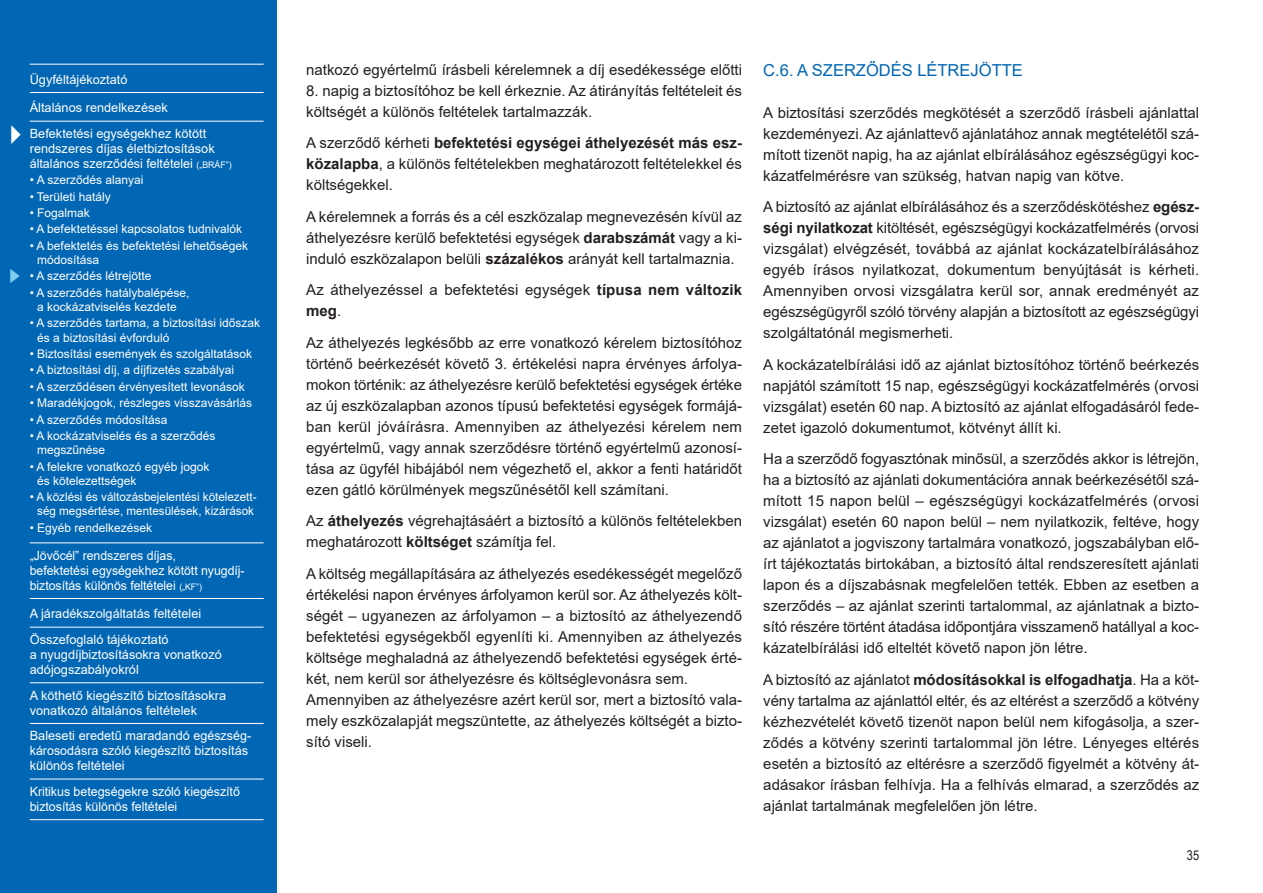
<style>
.page{position:relative;width:1263px;height:893px;background:#fff}
.page>*{position:absolute;margin:0;border:0;box-sizing:border-box;transform-origin:0 0}
.t1{font:16.5px "Arial";color:#0166b3}
.t2{font:15px/21px "Arial";color:#231f20;text-align:justify}
.t3{font:13.5px "Arial Narrow";color:#231f20}
.t4{font:12.75px/15px "Arial";color:#fff}
.t5{font:12px/14.2px "Arial";color:#fff}
.s1{font-size:9px}
.s2{font-weight:700}
</style>
<div class="page">
<div style="left:0;top:0;width:276px;height:893px;background:#0166b3"></div>
<hr style="left:30px;top:64px;width:234px;height:1px;background:#fff">
<hr style="left:30px;top:92px;width:234px;height:1px;background:#fff">
<hr style="left:30px;top:121px;width:234px;height:1px;background:#fff">
<hr style="left:30px;top:542px;width:234px;height:1px;background:#fff">
<hr style="left:30px;top:598px;width:234px;height:1px;background:#fff">
<hr style="left:30px;top:627px;width:234px;height:1px;background:#fff">
<hr style="left:30px;top:682px;width:234px;height:1px;background:#fff">
<hr style="left:30px;top:723px;width:234px;height:1px;background:#fff">
<hr style="left:30px;top:779px;width:234px;height:1px;background:#fff">
<hr style="left:30px;top:819px;width:234px;height:1px;background:#fff">
<p class="t4" style="left:30px;top:72px;width:99px">Ügyféltájékoztató</p>
<p class="t4" style="left:30px;top:100px;width:140px">Általános rendelkezések</p>
<p class="t4" style="left:30px;top:126px;width:203px">Befektetési egységekhez kötött rendszeres díjas életbiztosítások általános szerződési feltételei <span class="s1">(„BRÁF”)</span></p>
<p class="t5" style="left:30px;top:173px;width:115px">• A szerződés alanyai</p>
<p class="t5" style="left:30px;top:189px;width:83px">• Területi hatály</p>
<p class="t5" style="left:30px;top:206px;width:62px">• Fogalmak</p>
<p class="t5" style="left:30px;top:222px;width:214px">• A befektetéssel kapcsolatos tudnivalók</p>
<p class="t5" style="left:37px;top:239px;width:212px;text-indent:-8px">• A befektetés és befektetési lehetőségek módosítása</p>
<p class="t5" style="left:30px;top:269px;width:123px">• A szerződés létrejötte</p>
<p class="t5" style="left:30px;top:286px;width:161px;text-align:center">• A szerződés hatálybalépése, a kockázatviselés kezdete</p>
<p class="t5" style="left:37px;top:316px;width:224px;text-indent:-8px">• A szerződés tartama, a biztosítási időszak és a biztosítási évforduló</p>
<p class="t5" style="left:30px;top:347px;width:224px">• Biztosítási események és szolgáltatások</p>
<p class="t5" style="left:30px;top:363px;width:206px">• A biztosítási díj, a díjfizetés szabályai</p>
<p class="t5" style="left:30px;top:380px;width:216px">• A szerződésen érvényesített levonások</p>
<p class="t5" style="left:30px;top:396px;width:224px">• Maradékjogok, részleges visszavásárlás</p>
<p class="t5" style="left:30px;top:412px;width:139px">• A szerződés módosítása</p>
<p class="t5" style="left:37px;top:429px;width:180px;text-indent:-8px">• A kockázatviselés és a szerződés megszűnése</p>
<p class="t5" style="left:37px;top:459px;width:174px;text-indent:-8px">• A felekre vonatkozó egyéb jogok és kötelezettségek</p>
<p class="t5" style="left:30px;top:490px;width:228px;text-align:center">• A közlési és változásbejelentési kötelezett&shy;ség megsértése, mentesülések, kizárások</p>
<p class="t5" style="left:30px;top:521px;width:124px">• Egyéb rendelkezések</p>
<p class="t4" style="left:30px;top:548px;width:216px">„Jövőcél” rendszeres díjas,<br>befektetési egységekhez kötött nyugdíj - biztosítás különös feltételei <span class="s1">(„KF”)</span></p>
<p class="t4" style="left:30px;top:606px;width:173px">A járadékszolgáltatás feltételei</p>
<p class="t4" style="left:30px;top:632px;width:194px">Összefoglaló tájékoztató<br>a nyugdíjbiztosításokra vonatkozó adójogszabályokról</p>
<p class="t4" style="left:30px;top:688px;width:198px">A köthető kiegészítő biztosításokra vonatkozó általános feltételek</p>
<p class="t4" style="left:30px;top:728px;width:223px">Baleseti eredetű maradandó egészség&shy;károsodásra szóló kiegészítő biztosítás különös feltételei</p>
<p class="t4" style="left:30px;top:784px;width:212px">Kritikus betegségekre szóló kiegészítő biztosítás különös feltételei</p>
<p class="t2" style="left:306px;top:59px;width:437px">natkozó egyértelmű írásbeli kérelemnek a díj esedékessége előtti</p>
<p class="t2" style="left:306px;top:80px;width:437px">8. napig a biztosítóhoz be kell érkeznie. Az átirányítás feltételeit és költségét a különös feltételek tartalmazzák.</p>
<p class="t2" style="left:306px;top:132px;width:437px">A szerződő kérheti <span class="s2">befektetési egységei áthelyezését más esz&shy;közalapba</span>, a különös feltételekben meghatározott feltételekkel és költségekkel.</p>
<p class="t2" style="left:306px;top:206px;width:437px">A kérelemnek a forrás és a cél eszközalap megnevezésén kívül az áthelyezésre kerülő befektetési egységek <span class="s2">darabszámát</span> vagy a ki&shy;induló eszközalapon belüli <span class="s2">százalékos</span> arányát kell tartalmaznia.</p>
<p class="t2" style="left:306px;top:279px;width:437px">Az áthelyezéssel a befektetési egységek <span class="s2">típusa nem változik meg</span>.</p>
<p class="t2" style="left:306px;top:332px;width:437px">Az áthelyezés legkésőbb az erre vonatkozó kérelem biztosítóhoz történő beérkezését követő 3. értékelési napra érvényes árfolya&shy;mokon történik: az áthelyezésre kerülő befektetési egységek értéke az új eszközalapban azonos típusú befektetési egységek formájá&shy;ban kerül jóváírásra. Amennyiben az áthelyezési kérelem nem egyértelmű, vagy annak szerződésre történő egyértelmű azonosí&shy;tása az ügyfél hibájából nem végezhető el, akkor a fenti határidőt ezen gátló körülmények megszűnésétől kell számítani.</p>
<p class="t2" style="left:306px;top:510px;width:437px">Az <span class="s2">áthelyezés</span> végrehajtásáért a biztosító a különös feltételekben meghatározott <span class="s2">költséget</span> számítja fel.</p>
<p class="t2" style="left:306px;top:563px;width:437px">A költség megállapítására az áthelyezés esedékességét megelőző értékelési napon érvényes árfolyamon kerül sor. Az áthelyezés költ&shy;ségét – ugyanezen az árfolyamon – a biztosító az áthelyezendő befektetési egységekből egyenlíti ki. Amennyiben az áthelyezés költsége meghaladná az áthelyezendő befektetési egységek érté&shy;két, nem kerül sor áthelyezésre és költséglevonásra sem.</p>
<p class="t2" style="left:306px;top:689px;width:437px">Amennyiben az áthelyezésre azért kerül sor, mert a biztosító vala&shy;mely eszközalapját megszüntette, az áthelyezés költségét a bizto&shy;sító viseli.</p>
<p class="t1" style="left:763px;top:61px;width:261px">C.6. A SZERZŐDÉS LÉTREJÖTTE</p>
<p class="t2" style="left:763px;top:102px;width:437px">A biztosítási szerződés megkötését a szerződő írásbeli ajánlattal kezdeményezi. Az ajánlattevő ajánlatához annak megtételétől szá&shy;mított tizenöt napig, ha az ajánlat elbírálásához egészségügyi koc&shy;kázatfelmérésre van szükség, hatvan napig van kötve.</p>
<p class="t2" style="left:763px;top:197px;width:437px">A biztosító az ajánlat elbírálásához és a szerződéskötéshez <span class="s2">egész&shy;ségi nyilatkozat</span> kitöltését, egészségügyi kockázatfelmérés (orvosi vizsgálat) elvégzését, továbbá az ajánlat kockázatelbírálásához egyéb írásos nyilatkozat, dokumentum benyújtását is kérheti.<br>Amennyiben orvosi vizsgálatra kerül sor, annak eredményét az egészségügyről szóló törvény alapján a biztosított az egészségügyi szolgáltatónál megismerheti.</p>
<p class="t2" style="left:763px;top:354px;width:437px">A kockázatelbírálási idő az ajánlat biztosítóhoz történő beérkezés napjától számított 15 nap, egészségügyi kockázatfelmérés (orvosi vizsgálat) esetén 60 nap. A biztosító az ajánlat elfogadásáról fede&shy;zetet igazoló dokumentumot, kötvényt állít ki.</p>
<p class="t2" style="left:763px;top:449px;width:437px">Ha a szerződő fogyasztónak minősül, a szerződés akkor is létrejön, ha a biztosító az ajánlati dokumentációra annak beérkezésétől szá&shy;mított 15 napon belül – egészségügyi kockázatfelmérés (orvosi vizsgálat) esetén 60 napon belül – nem nyilatkozik, feltéve, hogy az ajánlatot a jogviszony tartalmára vonatkozó, jogszabályban elő&shy;írt tájékoztatás birtokában, a biztosító által rendszeresített ajánlati lapon és a díjszabásnak megfelelően tették. Ebben az esetben a szerződés – az ajánlat szerinti tartalommal, az ajánlatnak a bizto&shy;sító részére történt átadása időpontjára visszamenő hatállyal a koc&shy;kázatelbírálási idő elteltét követő napon jön létre.</p>
<p class="t2" style="left:763px;top:669px;width:437px">A biztosító az ajánlatot <span class="s2">módosításokkal is elfogadhatja</span>. Ha a köt&shy;vény tartalma az ajánlattól eltér, és az eltérést a szerződő a kötvény kézhezvételét követő tizenöt napon belül nem kifogásolja, a szer&shy;ződés a kötvény szerinti tartalommal jön létre. Lényeges eltérés esetén a biztosító az eltérésre a szerződő figyelmét a kötvény át&shy;adásakor írásban felhívja. Ha a felhívás elmarad, a szerződés az ajánlat tartalmának megfelelően jön létre.</p>
<p class="t3" style="left:1187px;top:848px;width:14px">35</p>
</div>
